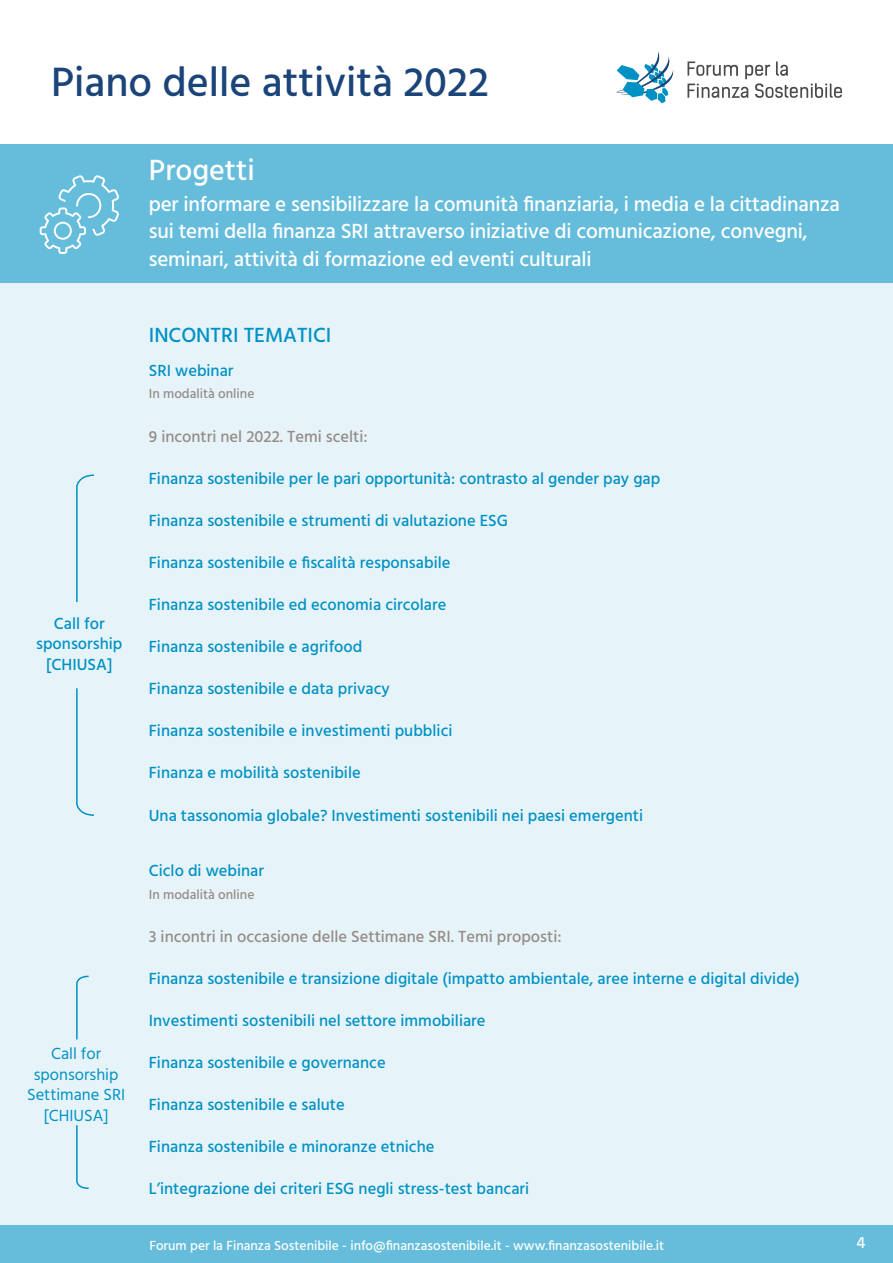
<style>
.page{position:relative;width:893px;height:1263px;background:#fff}
.page>*{position:absolute;margin:0;border:0;box-sizing:border-box;transform-origin:0 0}
.t1{font:500 42px "Hind";color:#1b4479}
.t2{font:500 30px "Hind";color:#fff}
.t3{font:500 21px/27px "Hind";letter-spacing:-.01em;color:#fff}
.t4{font:500 21px "Hind";color:#0091c4}
.t5{font:500 16.5px/20.7px "Hind";color:#0091c4;text-align:center}
.t6{font:500 16.5px "Hind";color:#958b87}
.t7{font:16.5px/20.7px "Hind";color:#0091c4;text-align:center}
.t8{font:500 16.5px "Hind";color:#fff}
.t9{font:500 13.5px "Hind";color:#fff}
.t10{font:500 13.5px "Hind";color:#958b87}
</style>
<div class="page">
<div style="left:0;top:283px;width:893px;height:942px;background:#e6f4f9"></div>
<div style="left:0;top:1225px;width:893px;height:38px;background:#66bddb"></div>
<div style="left:0;top:145px;width:893px;height:138px;background:#66bddb"></div>
<svg style="left:687px;top:61px;width:155px;height:37px"></svg>
<svg style="left:616px;top:51px;width:58px;height:52px"></svg>
<svg style="left:40px;top:175px;width:79px;height:79px"></svg>
<svg style="left:76px;top:474px;width:18px;height:128px"></svg>
<svg style="left:76px;top:688px;width:18px;height:128px"></svg>
<svg style="left:76px;top:975px;width:13px;height:65px"></svg>
<svg style="left:76px;top:1125px;width:13px;height:64px"></svg>
<h1 class="t1" style="left:51px;top:53px;width:439px">Piano delle attività 2022</h1>
<p class="t5" style="left:36px;top:614px;width:88px">Call for sponsorship [CHIUSA]</p>
<p class="t7" style="left:27px;top:1044px;width:100px">Call for sponsorship<br>Settimane SRI [CHIUSA]</p>
<h2 class="t2" style="left:149px;top:150px;width:107px">Progetti</h2>
<p class="t3" style="left:149px;top:192px;width:693px">per informare e sensibilizzare la comunità finanziaria, i media e la cittadinanza sui temi della finanza SRI attraverso iniziative di comunicazione, convegni, seminari, attività di formazione ed eventi culturali</p>
<p class="t4" style="left:149px;top:321px;width:184px">INCONTRI TEMATICI</p>
<p class="t5" style="left:149px;top:361px;width:86px">SRI webinar</p>
<p class="t10" style="left:149px;top:384px;width:107px">In modalità online</p>
<p class="t6" style="left:149px;top:425px;width:220px">9 incontri nel 2022. Temi scelti:</p>
<p class="t5" style="left:149px;top:469px;width:513px">Finanza sostenibile per le pari opportunità: contrasto al gender pay gap</p>
<p class="t5" style="left:149px;top:511px;width:361px">Finanza sostenibile e strumenti di valutazione ESG</p>
<p class="t5" style="left:149px;top:553px;width:303px">Finanza sostenibile e fiscalità responsabile</p>
<p class="t5" style="left:149px;top:595px;width:299px">Finanza sostenibile ed economia circolare</p>
<p class="t5" style="left:149px;top:637px;width:215px">Finanza sostenibile e agrifood</p>
<p class="t5" style="left:149px;top:679px;width:243px">Finanza sostenibile e data privacy</p>
<p class="t5" style="left:149px;top:721px;width:305px">Finanza sostenibile e investimenti pubblici</p>
<p class="t5" style="left:149px;top:763px;width:213px">Finanza e mobilità sostenibile</p>
<p class="t5" style="left:149px;top:806px;width:496px">Una tassonomia globale? Investimenti sostenibili nei paesi emergenti</p>
<p class="t5" style="left:149px;top:861px;width:117px">Ciclo di webinar</p>
<p class="t10" style="left:149px;top:885px;width:107px">In modalità online</p>
<p class="t6" style="left:149px;top:925px;width:414px">3 incontri in occasione delle Settimane SRI. Temi proposti:</p>
<p class="t5" style="left:149px;top:969px;width:652px">Finanza sostenibile e transizione digitale (impatto ambientale, aree interne e digital divide)</p>
<p class="t5" style="left:149px;top:1011px;width:338px">Investimenti sostenibili nel settore immobiliare</p>
<p class="t5" style="left:149px;top:1053px;width:238px">Finanza sostenibile e governance</p>
<p class="t5" style="left:149px;top:1095px;width:197px">Finanza sostenibile e salute</p>
<p class="t5" style="left:149px;top:1137px;width:287px">Finanza sostenibile e minoranze etniche</p>
<p class="t5" style="left:149px;top:1179px;width:382px">L’integrazione dei criteri ESG negli stress-test bancari</p>
<p class="t9" style="left:149px;top:1236px;width:516px">Forum per la Finanza Sostenibile - info@finanzasostenibile.it - www.finanzasostenibile.it</p>
<p class="t8" style="left:856px;top:1232px;width:11px">4</p>
</div>
